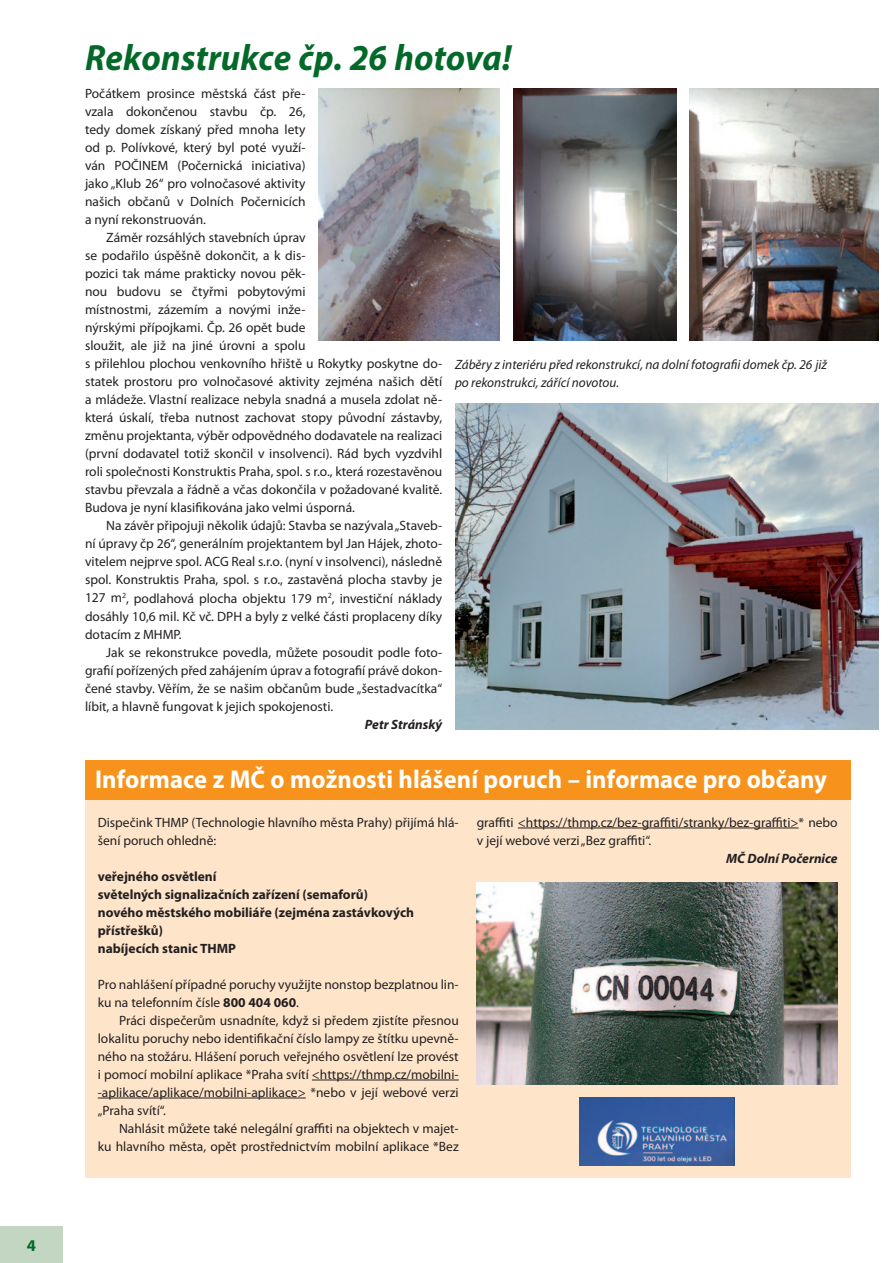
<style>
.page{position:relative;width:893px;height:1263px;background:#fff}
.page>*{position:absolute;margin:0;border:0;box-sizing:border-box;transform-origin:0 0}
.t1{font:italic 700 36.6px "Myriad Pro";letter-spacing:.005em;color:#036929;scale:.95 1}
.t2{font:700 25.8px "Myriad Pro";letter-spacing:.005em;color:#fff;scale:.95 1}
.t3{font:700 16.5px "Myriad Pro";color:#036929}
.t4{font:13.5px/18px "Myriad Pro";color:#231f20}
.t5{font:700 13.5px/18px "Myriad Pro";color:#231f20}
.t6{font:italic 13.5px/18px "Myriad Pro";color:#231f20}
.t7{font:italic 700 13.5px "Myriad Pro";color:#231f20}
.s1{font-weight:700}
</style>
<div class="page">
<div style="left:85px;top:799px;width:765px;height:379px;background:#fee5ca"></div>
<div style="left:85px;top:759px;width:765px;height:40px;background:#f7931d"></div>
<div style="left:0;top:1226px;width:63px;height:37px;background:#c2d6c2"></div>
<hr style="left:312px;top:1080px;width:147px;height:1px;background:#231f20">
<hr style="left:98px;top:1098px;width:208px;height:1px;background:#231f20">
<img style="left:455px;top:404px;width:423px;height:325px">
<img style="left:318px;top:88px;width:182px;height:252px">
<img style="left:690px;top:88px;width:188px;height:252px">
<img style="left:513px;top:88px;width:163px;height:252px">
<hr style="left:518px;top:828px;width:281px;height:1px;background:#231f20">
<img style="left:477px;top:882px;width:361px;height:203px">
<img style="left:580px;top:1098px;width:155px;height:68px">
<p class="t3" style="left:27px;top:1234px;width:11px">4</p>
<h1 class="t1" style="left:85px;top:34px;width:450px">Rekonstrukce čp. 26 hotova!</h1>
<p class="t4" style="left:85px;top:85px;width:222px;text-align:justify">Počátkem prosince městská část pře&shy;vzala dokončenou stavbu čp. 26, tedy domek získaný před mnoha lety od p. Polívkové, který byl poté využí&shy;ván POČINEM (Počernická iniciativa) jako „Klub 26“ pro volnočasové aktivity našich občanů v Dolních Počernicích a nyní rekonstruován.</p>
<p class="t4" style="left:85px;top:229px;width:359px;text-indent:21px">Záměr rozsáhlých stavebních úprav<br>se podařilo úspěšně dokončit, a k dis-<br>pozici tak máme prakticky novou pěk-<br>nou budovu se čtyřmi pobytovými<br>místnostmi, zázemím a novými inže-<br>nýrskými přípojkami. Čp. 26 opět bude<br>sloužit, ale již na jiné úrovni a spolu<br>s přilehlou plochou venkovního hřiště u Rokytky poskytne do&shy;statek prostoru pro volnočasové aktivity zejména našich dětí a mládeže. Vlastní realizace nebyla snadná a musela zdolat ně&shy;která úskalí, třeba nutnost zachovat stopy původní zástavby, změnu projektanta, výběr odpovědného dodavatele na realizaci (první dodavatel totiž skončil v insolvenci). Rád bych vyzdvihl roli společnosti Konstruktis Praha, spol. s r.o., která rozestavěnou stavbu převzala a řádně a včas dokončila v požadované kvalitě.<br>Budova je nyní klasifikována jako velmi úsporná.</p>
<p class="t4" style="left:85px;top:517px;width:359px;text-align:justify;text-indent:21px">Na závěr připojuji několik údajů: Stavba se nazývala „Staveb&shy;ní úpravy čp 26“, generálním projektantem byl Jan Hájek, zhoto&shy;vitelem nejprve spol. ACG Real s.r.o. (nyní v insolvenci), následně spol. Konstruktis Praha, spol. s r.o., zastavěná plocha stavby je 127 m<sup>2</sup>, podlahová plocha objektu 179 m<sup>2</sup>, investiční náklady dosáhly 10,6 mil. Kč vč. DPH a byly z velké části proplaceny díky dotacím z MHMP.</p>
<p class="t4" style="left:85px;top:643px;width:359px;text-align:justify;text-indent:21px">Jak se rekonstrukce povedla, můžete posoudit podle foto&shy;grafií pořízených před zahájením úprav a fotografií právě dokon&shy;čené stavby. Věřím, že se našim občanům bude „šestadvacítka“ líbit, a hlavně fungovat k jejich spokojenosti.</p>
<p class="t7" style="left:365px;top:715px;width:79px">Petr Stránský</p>
<p class="t6" style="left:455px;top:355px;width:373px">Záběry z interiéru před rekonstrukcí, na dolní fotografii domek čp. 26 již po rekonstrukci, zářící novotou.</p>
<h2 class="t2" style="left:95px;top:762px;width:772px">Informace z MČ o možnosti hlášení poruch – informace pro občany</h2>
<p class="t4" style="left:98px;top:813px;width:362px">Dispečink THMP (Technologie hlavního města Prahy) přijímá hlá&shy;šení poruch ohledně:</p>
<p class="t5" style="left:98px;top:867px;width:318px">veřejného osvětlení<br>světelných signalizačních zařízení (semaforů) nového městského mobiliáře (zejména zastávkových přístřešků)<br>nabíjecích stanic THMP</p>
<p class="t4" style="left:98px;top:975px;width:362px">Pro nahlášení případné poruchy využijte nonstop bezplatnou lin&shy;ku na telefonním čísle <span class="s1">800 404 060</span>.</p>
<p class="t4" style="left:98px;top:1011px;width:362px;text-align:justify;text-indent:21px">Práci dispečerům usnadníte, když si předem zjistíte přesnou lokalitu poruchy nebo identifikační číslo lampy ze štítku upevně&shy;ného na stožáru. Hlášení poruch veřejného osvětlení lze provést i pomocí mobilní aplikace *Praha svítí &lt;https://thmp.cz/mobilni--aplikace/aplikace/mobilni-aplikace&gt; *nebo v její webové verzi „Praha svítí“.</p>
<p class="t4" style="left:98px;top:1119px;width:362px;text-align:right">Nahlásit můžete také nelegální graffiti na objektech v majet-<br>ku hlavního města, opět prostřednictvím mobilní aplikace *Bez</p>
<p class="t4" style="left:477px;top:813px;width:362px">graffiti &lt;https://thmp.cz/bez-graffiti/stranky/bez-graffiti&gt;* nebo v její webové verzi „Bez graffiti“.</p>
<p class="t7" style="left:726px;top:849px;width:113px">MČ Dolní Počernice</p>
</div>
